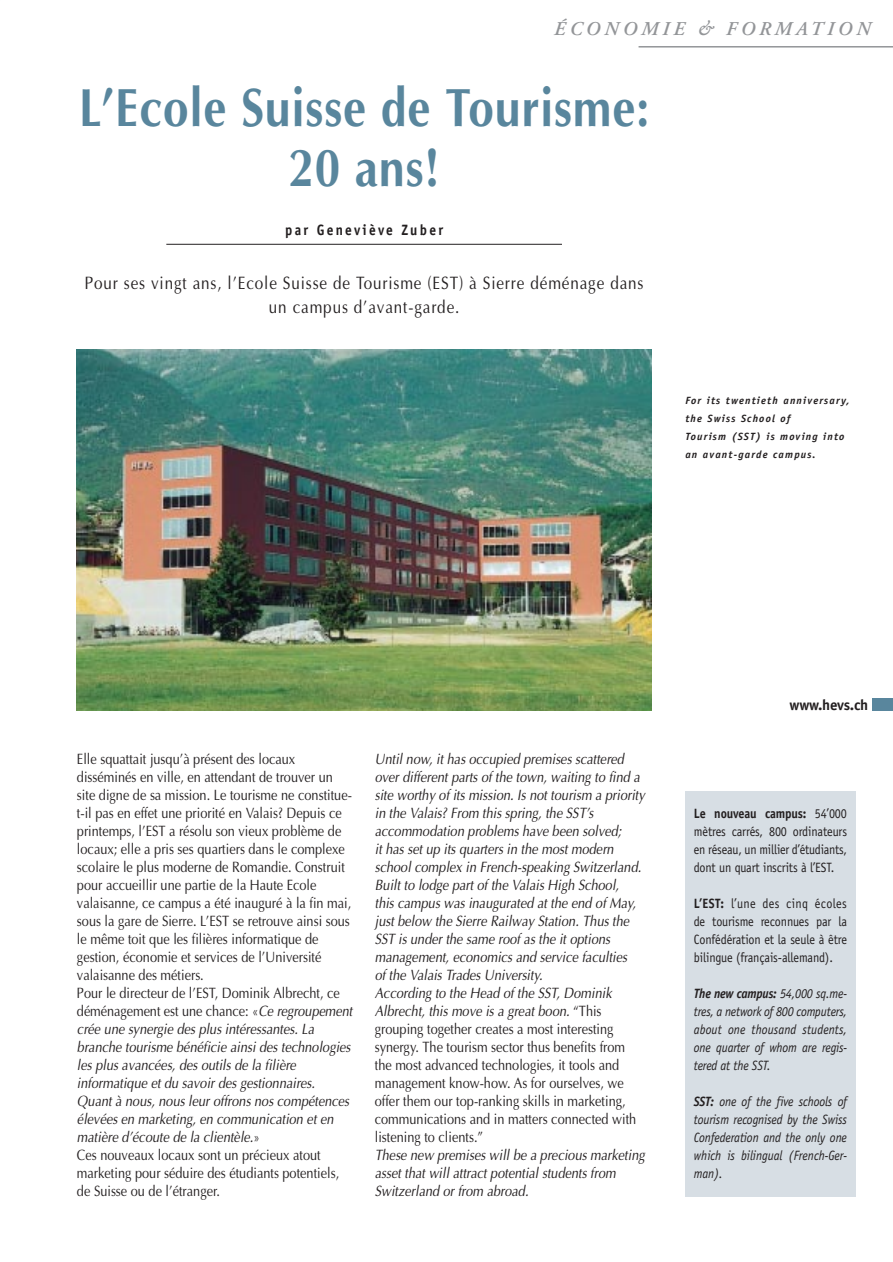
<style>
.page{position:relative;width:893px;height:1262px;background:#fff}
.page>*{position:absolute;margin:0;border:0;box-sizing:border-box;transform-origin:0 0}
.t1{font:700 54px/60px "Optima";letter-spacing:.02em;color:#59869d;text-align:center;scale:.85 1}
.t2{font:italic 600 19.5px "Adobe Garamond";letter-spacing:.205em;color:#939598}
.t3{font:18px/24px "Optima";letter-spacing:.055em;color:#231f20;text-align:center;scale:.85 1}
.t4{font:15px/18px "Optima";color:#231f20;scale:.85 1}
.t5{font:italic 15px/18px "Optima";color:#231f20;scale:.85 1}
.t6{font:700 15px "Officina Sans";letter-spacing:.165em;color:#231f20;scale:.9 1}
.t7{font:700 15px "Officina Sans";letter-spacing:-.01em;color:#231f20}
.t8{font:italic 13.5px/18px "Officina Sans";letter-spacing:-.01em;color:#231f20;text-align:justify;scale:.9 1}
.t9{font:13.5px/18px "Officina Sans";letter-spacing:-.01em;color:#231f20;text-align:justify;scale:.9 1}
.t10{font:italic 700 10.5px/18px "Officina Sans";letter-spacing:.11em;color:#231f20}
.s1{font-style:italic}
.s2{font-style:normal}
.s3{font-weight:700}
</style>
<div class="page">
<hr style="left:638px;top:46px;width:254px;height:2px;background:#939598">
<hr style="left:166px;top:244px;width:396px;height:1px;background:#231f20">
<div style="left:685px;top:791px;width:170px;height:405px;background:#d7dee4"></div>
<div style="left:872px;top:698px;width:20px;height:12px;background:#59869d"></div>
<img style="left:77px;top:350px;width:574px;height:360px">
<h2 class="t2" style="left:553px;top:21px;width:318px">ÉCONOMIE &amp; FORMATION</h2>
<h1 class="t1" style="left:79px;top:83px;width:672px">L’Ecole Suisse de Tourisme:<br>20 ans!</h1>
<p class="t6" style="left:285px;top:224px;width:177px">par Geneviève Zuber</p>
<p class="t3" style="left:85px;top:273px;width:659px">Pour ses vingt ans, l’Ecole Suisse de Tourisme (EST) à Sierre déménage dans un campus d’avant-garde.</p>
<p class="t10" style="left:685px;top:392px;width:166px">For its twentieth anniversary, the Swiss School of<br>Tourism (SST) is moving into an avant-garde campus.</p>
<p class="t4" style="left:77px;top:751px;width:325px">Elle squattait jusqu’à présent des locaux disséminés en ville, en attendant de trouver un site digne de sa mission. Le tourisme ne constitue&shy;t-il pas en effet une priorité en Valais? Depuis ce printemps, l’EST a résolu son vieux problème de locaux; elle a pris ses quartiers dans le complexe scolaire le plus moderne de Romandie. Construit pour accueillir une partie de la Haute Ecole valaisanne, ce campus a été inauguré à la fin mai, sous la gare de Sierre. L’EST se retrouve ainsi sous le même toit que les filières informatique de gestion, économie et services de l’Université valaisanne des métiers.<br>Pour le directeur de l’EST, Dominik Albrecht, ce déménagement est une chance: «<span class="s1">Ce regroupement crée une synergie des plus intéressantes. La branche tourisme bénéficie ainsi des technologies les plus avancées, des outils de la filière informatique et du savoir des gestionnaires.<br>Quant à nous, nous leur offrons nos compétences élevées en marketing, en communication et en matière d’écoute de la clientèle.</span>»<br>Ces nouveaux locaux sont un précieux atout marketing pour séduire des étudiants potentiels, de Suisse ou de l’étranger.</p>
<p class="t5" style="left:375px;top:751px;width:319px">Until now, it has occupied premises scattered over different parts of the town, waiting to find a site worthy of its mission. Is not tourism a priority in the Valais? From this spring, the SST’s accommodation problems have been solved;<br>it has set up its quarters in the most modern school complex in French-speaking Switzerland.<br>Built to lodge part of the Valais High School,<br>this campus was inaugurated at the end of May, just below the Sierre Railway Station. Thus the SST is under the same roof as the it options management, economics and service faculties<br>of the Valais Trades University.<br>According to the Head of the SST, Dominik Albrecht, this move is a great boon. <span class="s2">“This grouping together creates a most interesting synergy. The tourism sector thus benefits from the most advanced technologies, it tools and management know-how. As for ourselves, we offer them our top-ranking skills in marketing, communications and in matters connected with listening to clients.”</span></p>
<p class="t5" style="left:375px;top:1147px;width:319px">These new premises will be a precious marketing asset that will attract potential students from<br>Switzerland or from abroad.</p>
<p class="t7" style="left:789px;top:699px;width:80px">www.hevs.ch</p>
<p class="t9" style="left:693px;top:805px;width:172px"><span class="s3">Le nouveau campus:</span> 54’000 mètres carrés, 800 ordinateurs en réseau, un millier d’étudiants, dont un quart inscrits à l’EST.</p>
<p class="t9" style="left:693px;top:895px;width:172px"><span class="s3">L’EST:</span> l’une des cinq écoles de tourisme reconnues par la Confédération et la seule à être bilingue (français-allemand).</p>
<p class="t8" style="left:693px;top:985px;width:172px"><span class="s3">The new campus:</span> 54,000 sq.me&shy;tres, a network of 800 computers, about one thousand students, one quarter of whom are regis&shy;tered at the SST.</p>
<p class="t8" style="left:693px;top:1093px;width:172px"><span class="s3">SST:</span> one of the five schools of tourism recognised by the Swiss Confederation and the only one which is bilingual (French-Ger&shy;man).</p>
</div>
